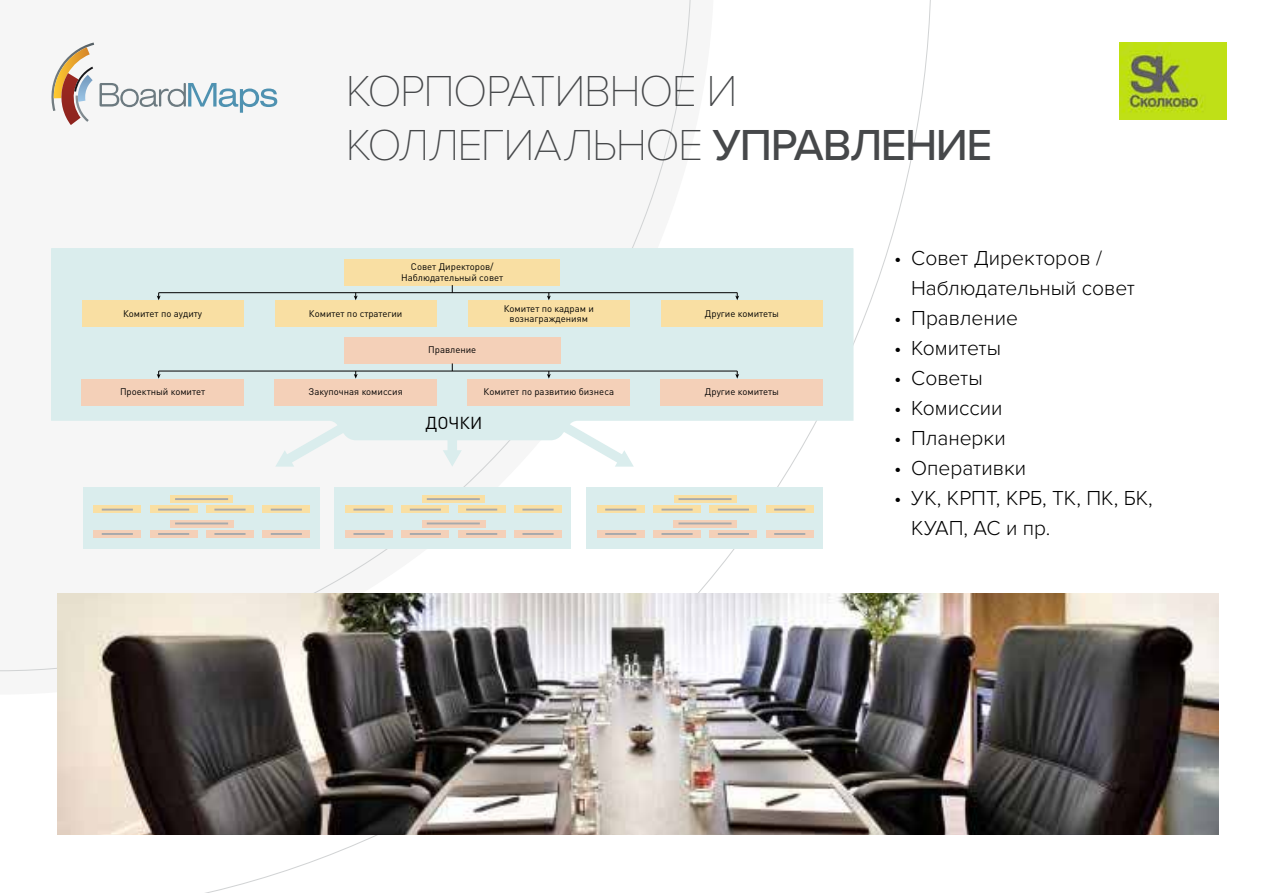
<style>
.page{position:relative;width:1263px;height:893px;background:#fff}
.page>*{position:absolute;margin:0;border:0;box-sizing:border-box;transform-origin:0 0}
.t1{font:100 45px/54px "Proxima Nova T";letter-spacing:-.035em;color:#46484a}
.t2{font:300 21px/30px "Proxima Nova";color:#000}
.t3{font:17.1px "DIN Pro";color:#000}
.t4{font:9.45px/10.5px "DIN Pro";color:#000;text-align:center}
.s1{font-family:"Proxima Nova";font-weight:500}
</style>
<div class="page">
<svg style="left:51px;top:43px;width:43px;height:82px"></svg>
<svg style="left:100px;top:83px;width:177px;height:30px"></svg>
<img style="left:1120px;top:43px;width:107px;height:76px">
<svg style="left:275px;top:440px;width:82px;height:27px"></svg>
<svg style="left:578px;top:440px;width:56px;height:27px"></svg>
<svg style="left:51px;top:248px;width:802px;height:192px;background:#dceded"></svg>
<div style="left:344px;top:258px;width:216px;height:27px;background:#daeded"></div>
<div style="left:344px;top:259px;width:216px;height:26px;background:#f9dfa3"></div>
<div style="left:82px;top:300px;width:162px;height:27px;background:#f9dfa3"></div>
<div style="left:275px;top:300px;width:162px;height:27px;background:#f9dfa3"></div>
<div style="left:468px;top:300px;width:162px;height:27px;background:#f9dfa3"></div>
<div style="left:661px;top:300px;width:162px;height:27px;background:#f9dfa3"></div>
<hr style="left:159px;top:292px;width:578px;height:1px;background:#000">
<svg style="left:157px;top:293px;width:4px;height:7px"></svg>
<svg style="left:354px;top:293px;width:4px;height:7px"></svg>
<svg style="left:547px;top:293px;width:4px;height:7px"></svg>
<svg style="left:735px;top:293px;width:4px;height:7px"></svg>
<div style="left:344px;top:337px;width:216px;height:27px;background:#f4d0b8"></div>
<div style="left:82px;top:379px;width:162px;height:27px;background:#f4d0b8"></div>
<div style="left:275px;top:379px;width:162px;height:27px;background:#f4d0b8"></div>
<div style="left:468px;top:379px;width:162px;height:27px;background:#f4d0b8"></div>
<div style="left:661px;top:379px;width:162px;height:27px;background:#f4d0b8"></div>
<hr style="left:159px;top:371px;width:578px;height:1px;background:#000">
<svg style="left:443px;top:363px;width:19px;height:104px;background:#daeaea"></svg>
<svg style="left:157px;top:371px;width:4px;height:8px"></svg>
<svg style="left:354px;top:371px;width:4px;height:8px"></svg>
<svg style="left:547px;top:371px;width:4px;height:8px"></svg>
<svg style="left:735px;top:371px;width:4px;height:8px"></svg>
<div style="left:83px;top:487px;width:237px;height:62px;background:#daeded"></div>
<div style="left:170px;top:495px;width:63px;height:8px;background:#f9dfa3"></div>
<div style="left:94px;top:505px;width:47px;height:8px;background:#f9dfa3"></div>
<svg style="left:101px;top:508px;width:32px;height:3px"></svg>
<div style="left:150px;top:505px;width:47px;height:8px;background:#f9dfa3"></div>
<svg style="left:158px;top:508px;width:32px;height:3px"></svg>
<div style="left:206px;top:505px;width:48px;height:8px;background:#f9dfa3"></div>
<svg style="left:214px;top:508px;width:32px;height:3px"></svg>
<div style="left:263px;top:505px;width:47px;height:8px;background:#f9dfa3"></div>
<svg style="left:270px;top:508px;width:32px;height:3px"></svg>
<svg style="left:170px;top:520px;width:63px;height:8px"></svg>
<div style="left:94px;top:530px;width:47px;height:8px;background:#f4d0b8"></div>
<div style="left:150px;top:530px;width:47px;height:8px;background:#f4d0b8"></div>
<div style="left:206px;top:530px;width:48px;height:8px;background:#f4d0b8"></div>
<div style="left:263px;top:530px;width:47px;height:8px;background:#f4d0b8"></div>
<hr style="left:175px;top:498px;width:53px;height:2px;background:#a7a9ac">
<hr style="left:102px;top:509px;width:31px;height:1px;background:#a7a9ac">
<hr style="left:158px;top:509px;width:31px;height:1px;background:#a7a9ac">
<hr style="left:214px;top:509px;width:32px;height:1px;background:#a7a9ac">
<hr style="left:271px;top:509px;width:31px;height:1px;background:#a7a9ac">
<hr style="left:175px;top:522px;width:53px;height:2px;background:#a7a9ac">
<hr style="left:102px;top:533px;width:31px;height:2px;background:#a7a9ac">
<hr style="left:158px;top:533px;width:31px;height:2px;background:#a7a9ac">
<hr style="left:214px;top:533px;width:32px;height:2px;background:#a7a9ac">
<hr style="left:271px;top:533px;width:31px;height:2px;background:#a7a9ac">
<div style="left:335px;top:487px;width:236px;height:62px;background:#daeded"></div>
<div style="left:422px;top:495px;width:63px;height:8px;background:#f9dfa3"></div>
<div style="left:345px;top:505px;width:48px;height:8px;background:#f9dfa3"></div>
<svg style="left:353px;top:508px;width:32px;height:3px"></svg>
<div style="left:402px;top:505px;width:47px;height:8px;background:#f9dfa3"></div>
<svg style="left:409px;top:508px;width:32px;height:3px"></svg>
<div style="left:458px;top:505px;width:47px;height:8px;background:#f9dfa3"></div>
<svg style="left:466px;top:508px;width:32px;height:3px"></svg>
<div style="left:514px;top:505px;width:48px;height:8px;background:#f9dfa3"></div>
<svg style="left:522px;top:508px;width:32px;height:3px"></svg>
<svg style="left:422px;top:520px;width:63px;height:8px"></svg>
<div style="left:345px;top:530px;width:48px;height:8px;background:#f4d0b8"></div>
<div style="left:402px;top:530px;width:47px;height:8px;background:#f4d0b8"></div>
<div style="left:458px;top:530px;width:47px;height:8px;background:#f4d0b8"></div>
<div style="left:514px;top:530px;width:48px;height:8px;background:#f4d0b8"></div>
<hr style="left:427px;top:498px;width:53px;height:2px;background:#a7a9ac">
<hr style="left:353px;top:509px;width:32px;height:1px;background:#a7a9ac">
<hr style="left:410px;top:509px;width:31px;height:1px;background:#a7a9ac">
<hr style="left:466px;top:509px;width:31px;height:1px;background:#a7a9ac">
<hr style="left:522px;top:509px;width:32px;height:1px;background:#a7a9ac">
<hr style="left:427px;top:522px;width:53px;height:2px;background:#a7a9ac">
<hr style="left:353px;top:533px;width:32px;height:2px;background:#a7a9ac">
<hr style="left:410px;top:533px;width:31px;height:2px;background:#a7a9ac">
<hr style="left:466px;top:533px;width:31px;height:2px;background:#a7a9ac">
<hr style="left:522px;top:533px;width:32px;height:2px;background:#a7a9ac">
<div style="left:586px;top:487px;width:237px;height:62px;background:#daeded"></div>
<div style="left:674px;top:495px;width:63px;height:8px;background:#f9dfa3"></div>
<div style="left:597px;top:505px;width:47px;height:8px;background:#f9dfa3"></div>
<svg style="left:605px;top:508px;width:32px;height:3px"></svg>
<div style="left:653px;top:505px;width:48px;height:8px;background:#f9dfa3"></div>
<svg style="left:661px;top:508px;width:32px;height:3px"></svg>
<div style="left:710px;top:505px;width:47px;height:8px;background:#f9dfa3"></div>
<svg style="left:717px;top:508px;width:32px;height:3px"></svg>
<div style="left:766px;top:505px;width:47px;height:8px;background:#f9dfa3"></div>
<svg style="left:774px;top:508px;width:32px;height:3px"></svg>
<svg style="left:674px;top:520px;width:63px;height:8px"></svg>
<div style="left:597px;top:530px;width:47px;height:8px;background:#f4d0b8"></div>
<div style="left:653px;top:530px;width:48px;height:8px;background:#f4d0b8"></div>
<div style="left:710px;top:530px;width:47px;height:8px;background:#f4d0b8"></div>
<div style="left:766px;top:530px;width:47px;height:8px;background:#f4d0b8"></div>
<hr style="left:678px;top:498px;width:53px;height:2px;background:#a7a9ac">
<hr style="left:605px;top:509px;width:31px;height:1px;background:#a7a9ac">
<hr style="left:661px;top:509px;width:32px;height:1px;background:#a7a9ac">
<hr style="left:718px;top:509px;width:31px;height:1px;background:#a7a9ac">
<hr style="left:774px;top:509px;width:31px;height:1px;background:#a7a9ac">
<hr style="left:678px;top:522px;width:53px;height:2px;background:#a7a9ac">
<hr style="left:605px;top:533px;width:31px;height:2px;background:#a7a9ac">
<hr style="left:661px;top:533px;width:32px;height:2px;background:#a7a9ac">
<hr style="left:718px;top:533px;width:31px;height:2px;background:#a7a9ac">
<hr style="left:774px;top:533px;width:31px;height:2px;background:#a7a9ac">
<img style="left:57px;top:594px;width:1161px;height:241px">
<h1 class="t1" style="left:346px;top:65px;width:648px">КОРПОРАТИВНОЕ И<br>КОЛЛЕГИАЛЬНОЕ <span class="s1">УПРАВЛЕНИЕ</span></h1>
<p class="t4" style="left:401px;top:261px;width:103px">Совет Директоров/<br>Наблюдательный совет</p>
<p class="t4" style="left:504px;top:304px;width:92px;line-height:9.4px">Комитет по кадрам и вознаграждениям</p>
<p class="t4" style="left:123px;top:308px;width:81px">Комитет по аудиту</p>
<p class="t4" style="left:309px;top:308px;width:95px">Комитет по стратегии</p>
<p class="t4" style="left:705px;top:308px;width:76px">Другие комитеты</p>
<p class="t4" style="left:428px;top:344px;width:50px">Правление</p>
<p class="t4" style="left:120px;top:386px;width:87px">Проектный комитет</p>
<p class="t4" style="left:309px;top:386px;width:96px">Закупочная комиссия</p>
<p class="t4" style="left:484px;top:386px;width:132px">Комитет по развитию бизнеса</p>
<p class="t4" style="left:705px;top:386px;width:76px">Другие комитеты</p>
<h3 class="t3" style="left:425px;top:412px;width:58px">ДОЧКИ</h3>
<h2 class="t2" style="left:911px;top:243px;width:225px;text-indent:-17px">• Совет Директоров /<br>Наблюдательный совет</h2>
<h2 class="t2" style="left:894px;top:303px;width:125px">• Правление</h2>
<h2 class="t2" style="left:894px;top:333px;width:109px">• Комитеты</h2>
<h2 class="t2" style="left:894px;top:363px;width:90px">• Советы</h2>
<h2 class="t2" style="left:894px;top:393px;width:110px">• Комиссии</h2>
<h2 class="t2" style="left:894px;top:423px;width:113px">• Планерки</h2>
<h2 class="t2" style="left:894px;top:453px;width:133px">• Оперативки</h2>
<h2 class="t2" style="left:911px;top:483px;width:243px;text-indent:-17px">• УК, КРПТ, КРБ, ТК, ПК, БК,<br>КУАП, АС и пр.</h2>
</div>
